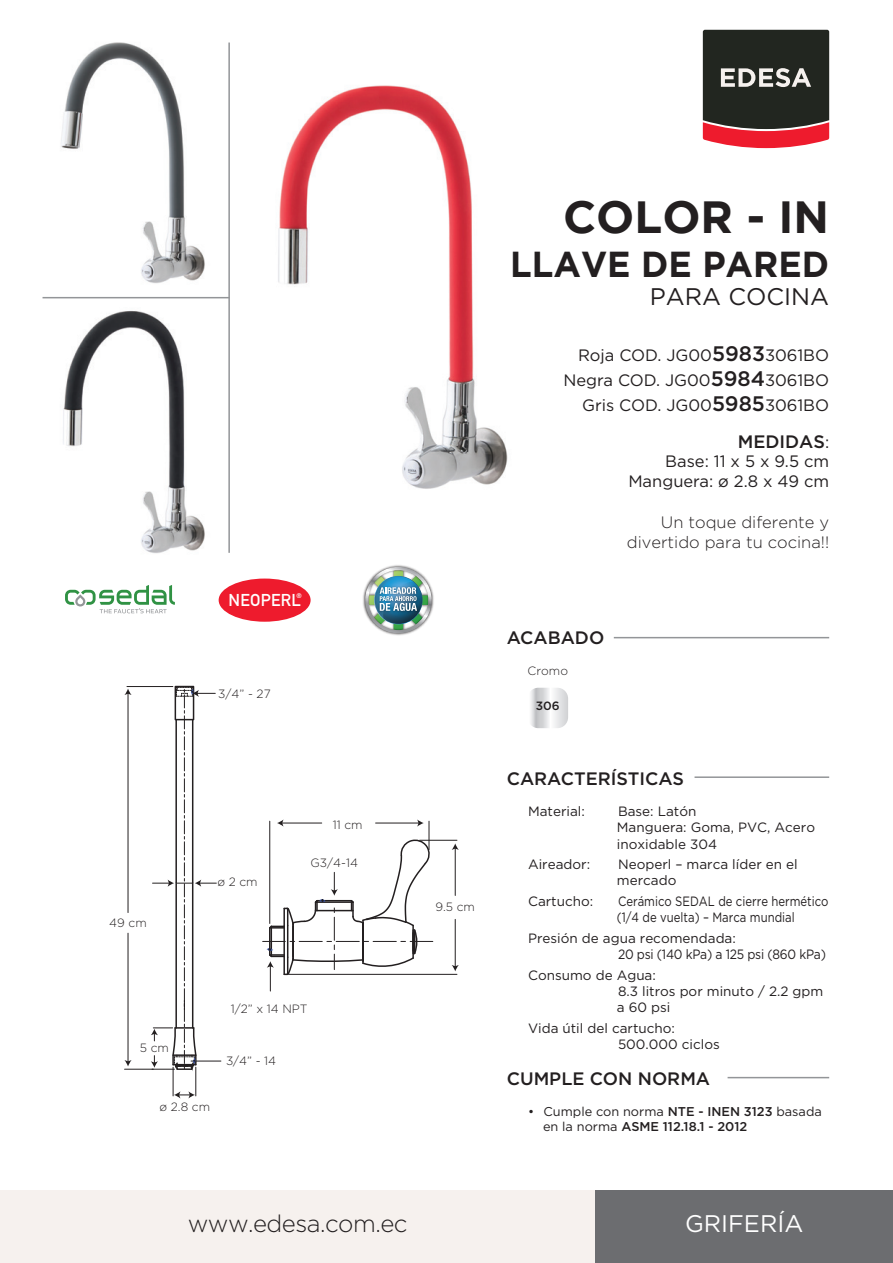
<style>
.page{position:relative;width:893px;height:1263px;background:#fff}
.page>*{position:absolute;margin:0;border:0;box-sizing:border-box;transform-origin:0 0}
.t1{font:700 45px "Gotham";color:#231f20}
.t2{font:700 36px "Gotham";color:#231f20}
.t3{font:300 24px "Gotham";letter-spacing:-.02em;color:#231f20}
.t4{font:24px "Gotham";color:#231f20}
.t5{font:24px "Gotham";color:#fff}
.t6{font:500 18px "Gotham";color:#231f20}
.t7{font:700 16.95px "DIN Alternate";letter-spacing:.02em;color:#fff}
.t8{font:16.5px/25.2px "Gotham";color:#231f20;text-align:right}
.t9{font:300 16.5px/19.8px "Gotham";color:#231f20;text-align:right}
.t10{font:13.5px/16.2px "Gotham";color:#231f20}
.t11{font:13.5px/16.2px "Gotham";color:#231f20;scale:.84 1}
.t12{font:12.75px/15.3px "Gotham";color:#231f20}
.t13{font:300 12px "Gotham";color:#231f20}
.t14{font:500 12px "Gotham";color:#231f20}
.t15{font:700 6.6px "DIN Alternate";color:#fff}
.s1{font-weight:500;font-size:21px}
.s2{font-weight:400;font-size:16.5px}
.s3{font-weight:500}
</style>
<div class="page">
<img style="left:278px;top:85px;width:230px;height:404px">
<img style="left:61px;top:42px;width:144px;height:242px">
<img style="left:63px;top:311px;width:142px;height:243px">
<hr style="left:43px;top:297px;width:187px;height:1px;background:#939598">
<hr style="left:228px;top:43px;width:2px;height:510px;background:#939598">
<div style="left:219px;top:578px;width:92px;height:44px;background:#ee1b2d;border-radius:50%"></div>
<svg style="left:65px;top:585px;width:110px;height:28px"></svg>
<img style="left:363px;top:566px;width:71px;height:70px">
<div style="left:0;top:1191px;width:893px;height:72px;background:#f6f1ee"></div>
<div style="left:595px;top:1191px;width:298px;height:72px;background:#6c6d70"></div>
<hr style="left:728px;top:1077px;width:101px;height:1px;background:#939598">
<hr style="left:694px;top:776px;width:135px;height:2px;background:#939598">
<hr style="left:614px;top:637px;width:215px;height:1px;background:#939598">
<svg style="left:531px;top:688px;width:37px;height:40px"></svg>
<svg style="left:703px;top:30px;width:126px;height:118px;background:#553937"></svg>
<hr style="left:289px;top:974px;width:168px;height:1px;background:#231f20">
<hr style="left:419px;top:840px;width:38px;height:1px;background:#231f20">
<hr style="left:455px;top:919px;width:1px;height:48px;background:#231f20">
<svg style="left:452px;top:965px;width:7px;height:6px"></svg>
<hr style="left:455px;top:848px;width:1px;height:47px;background:#231f20">
<svg style="left:452px;top:843px;width:7px;height:7px"></svg>
<svg style="left:263px;top:819px;width:170px;height:172px"></svg>
<hr style="left:191px;top:1061px;width:30px;height:1px;background:#231f20">
<hr style="left:127px;top:686px;width:46px;height:1px;background:#231f20">
<hr style="left:125px;top:1069px;width:49px;height:1px;background:#231f20">
<hr style="left:128px;top:693px;width:1px;height:219px;background:#231f20">
<svg style="left:124px;top:689px;width:8px;height:6px"></svg>
<hr style="left:128px;top:933px;width:1px;height:129px;background:#231f20">
<svg style="left:124px;top:1060px;width:8px;height:6px"></svg>
<svg style="left:151px;top:685px;width:65px;height:413px"></svg>
<p class="t15" style="left:296px;top:591px;width:7px">®</p>
<p class="t7" style="left:228px;top:587px;width:74px">NEOPERL</p>
<p class="t13" style="left:218px;top:686px;width:54px">3/4” - 27</p>
<p class="t13" style="left:109px;top:915px;width:39px">49 cm</p>
<p class="t13" style="left:217px;top:874px;width:42px">ø 2 cm</p>
<p class="t13" style="left:333px;top:817px;width:31px">11 cm</p>
<p class="t13" style="left:310px;top:855px;width:49px">G3/4-14</p>
<p class="t13" style="left:140px;top:1040px;width:31px">5 cm</p>
<p class="t13" style="left:160px;top:1099px;width:52px">ø 2.8 cm</p>
<p class="t13" style="left:231px;top:1001px;width:78px">1/2” x 14 NPT</p>
<p class="t13" style="left:226px;top:1053px;width:52px">3/4” - 14</p>
<p class="t13" style="left:435px;top:899px;width:41px">9.5 cm</p>
<h3 class="t3" style="left:188px;top:1208px;width:221px">www.edesa.com.ec</h3>
<h1 class="t1" style="left:563px;top:191px;width:268px">COLOR - IN</h1>
<h2 class="t2" style="left:510px;top:243px;width:320px">LLAVE DE PARED</h2>
<h3 class="t4" style="left:650px;top:281px;width:181px">PARA COCINA</h3>
<p class="t8" style="left:563px;top:342px;width:267px">Roja COD. JG00<span class="s1">5983</span>3061BO<br>Negra COD. JG00<span class="s1">5984</span>3061BO<br>Gris COD. JG00<span class="s1">5985</span>3061BO</p>
<h3 class="t6" style="left:738px;top:429px;width:93px">MEDIDAS<span class="s2">:</span></h3>
<p class="t8" style="left:628px;top:451px;width:202px;line-height:19.8px">Base: 11 x 5 x 9.5 cm<br>Manguera: ø 2.8 x 49 cm</p>
<p class="t9" style="left:627px;top:512px;width:204px">Un toque diferente y divertido para tu cocina!!</p>
<h3 class="t6" style="left:507px;top:625px;width:99px">ACABADO</h3>
<p class="t13" style="left:528px;top:663px;width:42px">Cromo</p>
<p class="t14" style="left:536px;top:698px;width:25px">306</p>
<h3 class="t6" style="left:507px;top:766px;width:179px">CARACTERÍSTICAS</h3>
<p class="t10" style="left:528px;top:803px;width:58px">Material:</p>
<p class="t10" style="left:617px;top:803px;width:200px">Base: Latón<br>Manguera: Goma, PVC, Acero inoxidable 304</p>
<p class="t10" style="left:528px;top:856px;width:64px">Aireador:</p>
<p class="t10" style="left:617px;top:856px;width:182px">Neoperl – marca líder en el mercado</p>
<p class="t10" style="left:528px;top:893px;width:67px">Cartucho:</p>
<p class="t11" style="left:617px;top:893px;width:254px">Cerámico SEDAL de cierre hermético (1/4 de vuelta) – Marca mundial</p>
<p class="t10" style="left:618px;top:930px;width:209px;text-indent:-90px">Presión de agua recomendada:<br>20 psi (140 kPa) a 125 psi (860 kPa)</p>
<p class="t10" style="left:617px;top:967px;width:208px;text-indent:-89px">Consumo de Agua:<br>8.3 litros por minuto / 2.2 gpm a 60 psi</p>
<p class="t10" style="left:618px;top:1020px;width:103px;text-indent:-90px">Vida útil del cartucho:<br>500.000 ciclos</p>
<h3 class="t6" style="left:507px;top:1066px;width:205px">CUMPLE CON NORMA</h3>
<p class="t12" style="left:543px;top:1103px;width:280px;text-indent:-15px">• Cumple con norma <span class="s3">NTE - INEN 3123</span> basada en la norma <span class="s3">ASME 112.18.1 - 2012</span></p>
<h3 class="t5" style="left:685px;top:1208px;width:120px">GRIFERÍA</h3>
</div>
